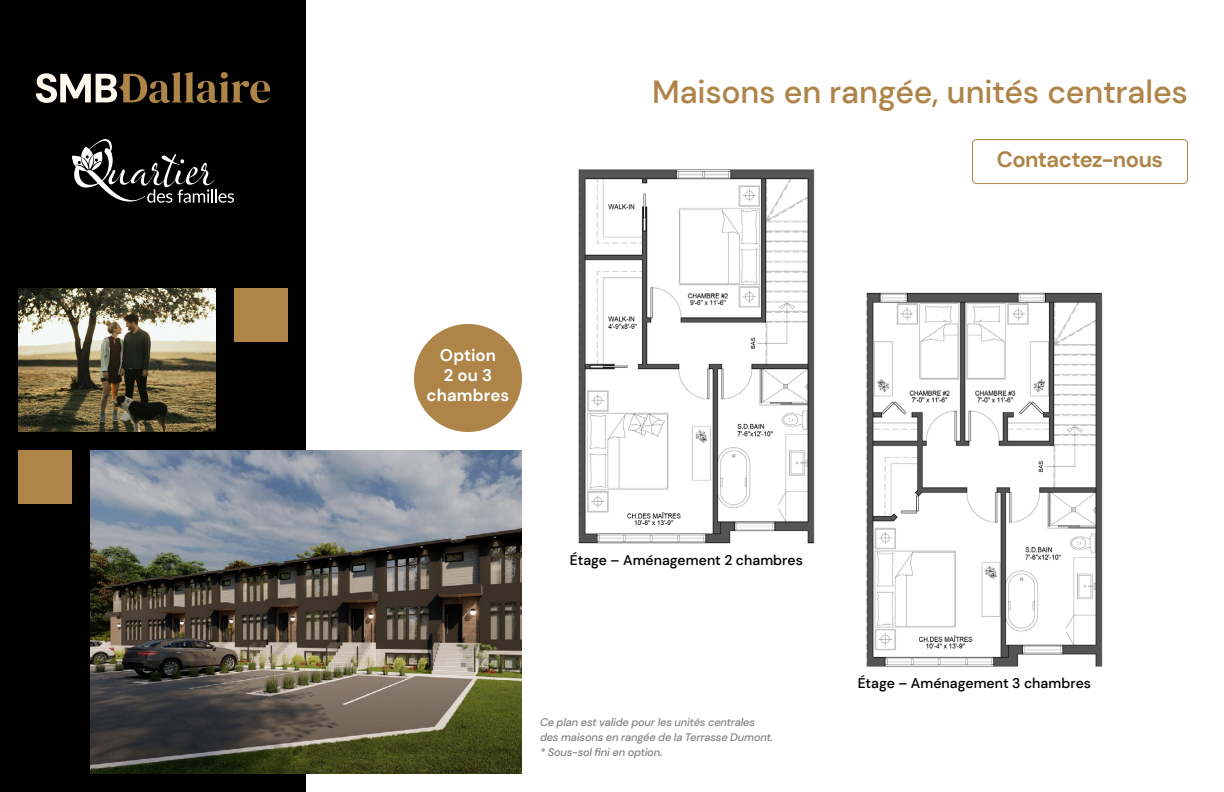
<style>
.page{position:relative;width:1224px;height:792px;background:#fff}
.page>*{position:absolute;margin:0;border:0;box-sizing:border-box;transform-origin:0 0}
.t1{font:500 32px "DM Sans";letter-spacing:-.005em;color:#ae8448}
.t2{font:700 22px "DM Sans";letter-spacing:-.025em;color:#ae8448}
.t3{font:700 16.8px/20.2px "DM Sans";color:#fff;text-align:center}
.t4{font:500 14px "DM Sans";letter-spacing:.005em;color:#000}
.t5{font:italic 500 11px/15px "DM Sans";letter-spacing:-.02em;color:#878787}
</style>
<div class="page">
<div style="left:0;top:0;width:306px;height:792px;background:#000"></div>
<img style="left:866px;top:292px;width:237px;height:375px">
<img style="left:501px;top:169px;width:384px;height:380px">
<svg style="left:36px;top:72px;width:234px;height:31px"></svg>
<svg style="left:72px;top:139px;width:162px;height:64px"></svg>
<img style="left:18px;top:288px;width:198px;height:144px">
<div style="left:18px;top:450px;width:54px;height:54px;background:#ae8448"></div>
<div style="left:234px;top:288px;width:54px;height:54px;background:#ae8448"></div>
<div style="left:414px;top:324px;width:108px;height:108px;background:#ae8448;border-radius:50%"></div>
<div style="left:972px;top:139px;width:216px;height:45px;border:1px solid #ae8448;border-radius:4px"></div>
<img style="left:90px;top:450px;width:432px;height:324px">
<h1 class="t1" style="left:652px;top:72px;width:537px">Maisons en rangée, unités centrales</h1>
<h2 class="t2" style="left:997px;top:146px;width:168px">Contactez-nous</h2>
<h3 class="t3" style="left:427px;top:345px;width:84px">Option<br>2 ou 3 chambres</h3>
<p class="t4" style="left:570px;top:552px;width:235px">Étage – Aménagement 2 chambres</p>
<p class="t5" style="left:540px;top:715px;width:235px">Ce plan est valide pour les unités centrales des maisons en rangée de la Terrasse Dumont. * Sous-sol fini en option.</p>
<p class="t4" style="left:858px;top:674px;width:235px">Étage – Aménagement 3 chambres</p>
</div>
